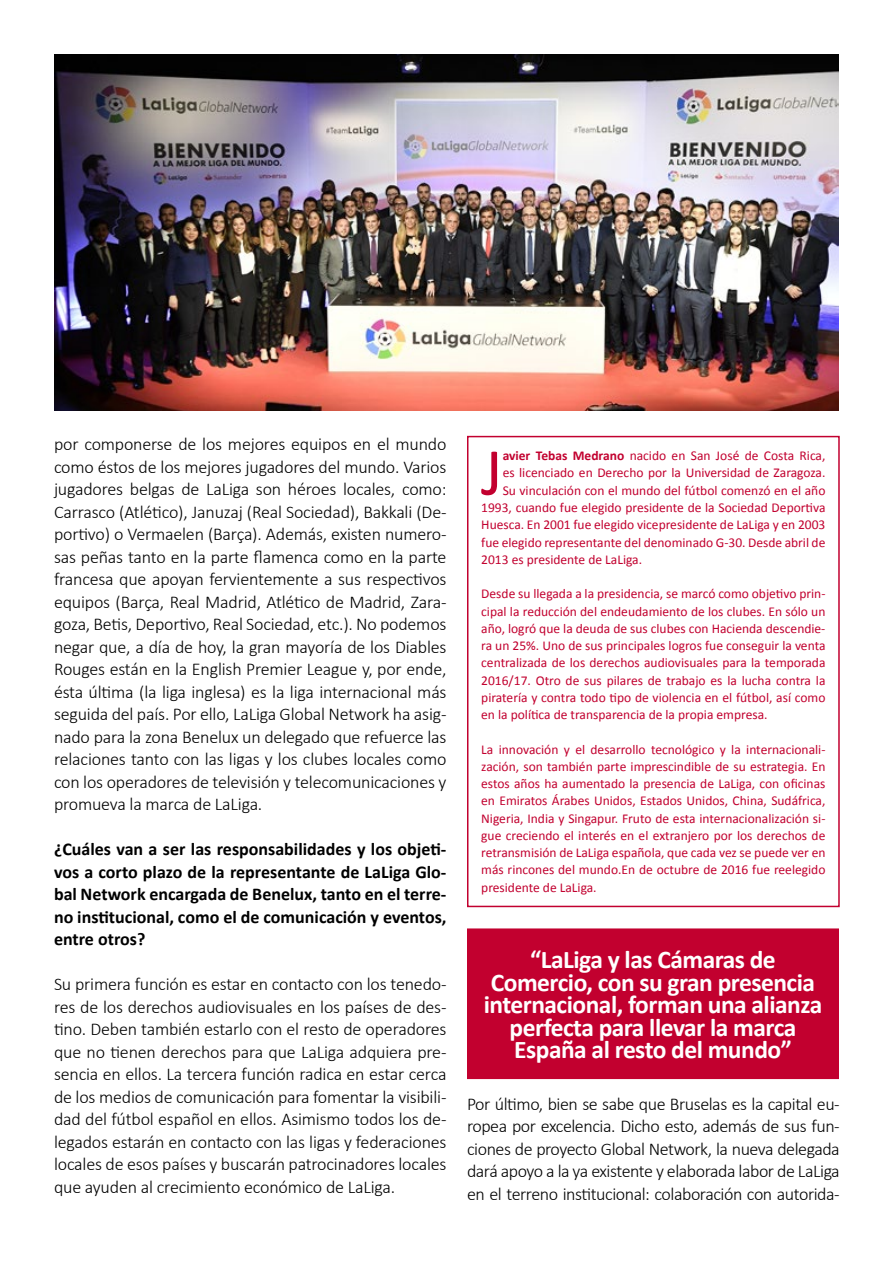
<style>
.page{position:relative;width:893px;height:1263px;background:#fff}
.page>*{position:absolute;margin:0;border:0;box-sizing:border-box;transform-origin:0 0}
.t1{font:67.8px "Calibri";color:#c2002f}
.t2{font:700 25.5px/22.5px "Calibri";letter-spacing:-.02em;color:#fff;text-align:center}
.t3{font:300 18px/22.5px "Calibri";letter-spacing:-.01em;color:#000;text-align:justify}
.t4{font:700 18px/22.5px "Calibri";color:#000;text-align:justify}
.t5{font:13.5px/17.2px "Calibri";color:#c2002f;text-align:justify}
.s1{font-weight:700}
</style>
<div class="page">
<img style="left:54px;top:54px;width:785px;height:356px">
<div style="left:467px;top:436px;width:373px;height:471px;border:2px solid #c2002f"></div>
<div style="left:468px;top:929px;width:370px;height:149px;background:#c2002f"></div>
<div style="left:467px;top:928px;width:372px;height:151px;border:2px solid #c2002f"></div>
<p class="t3" style="left:54px;top:433px;width:394px">por componerse de los mejores equipos en el mundo como éstos de los mejores jugadores del mundo. Varios jugadores belgas de LaLiga son héroes locales, como:<br>Carrasco (Atlético), Januzaj (Real Sociedad), Bakkali (De&shy;portivo) o Vermaelen (Barça). Además, existen numero&shy;sas peñas tanto en la parte flamenca como en la parte francesa que apoyan fervientemente a sus respectivos equipos (Barça, Real Madrid, Atlético de Madrid, Zara&shy;goza, Betis, Deportivo, Real Sociedad, etc.). No podemos negar que, a día de hoy, la gran mayoría de los Diables Rouges están en la English Premier League y, por ende, ésta última (la liga inglesa) es la liga internacional más seguida del país. Por ello, LaLiga Global Network ha asig&shy;nado para la zona Benelux un delegado que refuerce las relaciones tanto con las ligas y los clubes locales como con los operadores de televisión y telecomunicaciones y promueva la marca de LaLiga.</p>
<p class="t4" style="left:54px;top:838px;width:394px">¿Cuáles van a ser las responsabilidades y los objeti&shy;vos a corto plazo de la representante de LaLiga Glo&shy;bal Network encargada de Benelux, tanto en el terre&shy;no institucional, como el de comunicación y eventos, entre otros?</p>
<p class="t3" style="left:54px;top:973px;width:394px">Su primera función es estar en contacto con los tenedo&shy;res de los derechos audiovisuales en los países de des&shy;tino. Deben también estarlo con el resto de operadores que no tienen derechos para que LaLiga adquiera pre&shy;sencia en ellos. La tercera función radica en estar cerca de los medios de comunicación para fomentar la visibili&shy;dad del fútbol español en ellos. Asimismo todos los de&shy;legados estarán en contacto con las ligas y federaciones locales de esos países y buscarán patrocinadores locales que ayuden al crecimiento económico de LaLiga.</p>
<h1 class="t1" style="left:481px;top:429px;width:23px">J</h1>
<p class="t5" style="left:503px;top:447px;width:324px"><span class="s1">avier Tebas Medrano</span> nacido en San José de Costa Rica,</p>
<p class="t5" style="left:503px;top:464px;width:324px">es licenciado en Derecho por la Universidad de Zaragoza.</p>
<p class="t5" style="left:503px;top:482px;width:324px">Su vinculación con el mundo del fútbol comenzó en el año</p>
<p class="t5" style="left:481px;top:499px;width:346px">1993, cuando fue elegido presidente de la Sociedad Deportiva</p>
<p class="t5" style="left:481px;top:516px;width:346px">Huesca. En 2001 fue elegido vicepresidente de LaLiga y en 2003</p>
<p class="t5" style="left:481px;top:533px;width:346px">fue elegido representante del denominado G-30. Desde abril de</p>
<p class="t5" style="left:481px;top:551px;width:162px">2013 es presidente de LaLiga.</p>
<p class="t5" style="left:481px;top:585px;width:346px">Desde su llegada a la presidencia, se marcó como objetivo prin&shy;cipal la reducción del endeudamiento de los clubes. En sólo un año, logró que la deuda de sus clubes con Hacienda descendie&shy;ra un 25%. Uno de sus principales logros fue conseguir la venta centralizada de los derechos audiovisuales para la temporada 2016/17. Otro de sus pilares de trabajo es la lucha contra la piratería y contra todo tipo de violencia en el fútbol, así como en la política de transparencia de la propia empresa.</p>
<p class="t5" style="left:481px;top:740px;width:346px">La innovación y el desarrollo tecnológico y la internacionali&shy;zación, son también parte imprescindible de su estrategia. En estos años ha aumentado la presencia de LaLiga, con oficinas en Emiratos Árabes Unidos, Estados Unidos, China, Sudáfrica, Nigeria, India y Singapur. Fruto de esta internacionalización si&shy;gue creciendo el interés en el extranjero por los derechos de retransmisión de LaLiga española, que cada vez se puede ver en más rincones del mundo.En de octubre de 2016 fue reelegido presidente de LaLiga.</p>
<h2 class="t2" style="left:484px;top:948px;width:340px">“LaLiga y las Cámaras de<br>Comercio, con su gran presencia internacional, forman una alianza perfecta para llevar la marca<br>España al resto del mundo”</h2>
<p class="t3" style="left:467px;top:1092px;width:374px">Por último, bien se sabe que Bruselas es la capital eu&shy;ropea por excelencia. Dicho esto, además de sus fun&shy;ciones de proyecto Global Network, la nueva delegada dará apoyo a la ya existente y elaborada labor de LaLiga en el terreno institucional: colaboración con autorida-</p>
</div>
